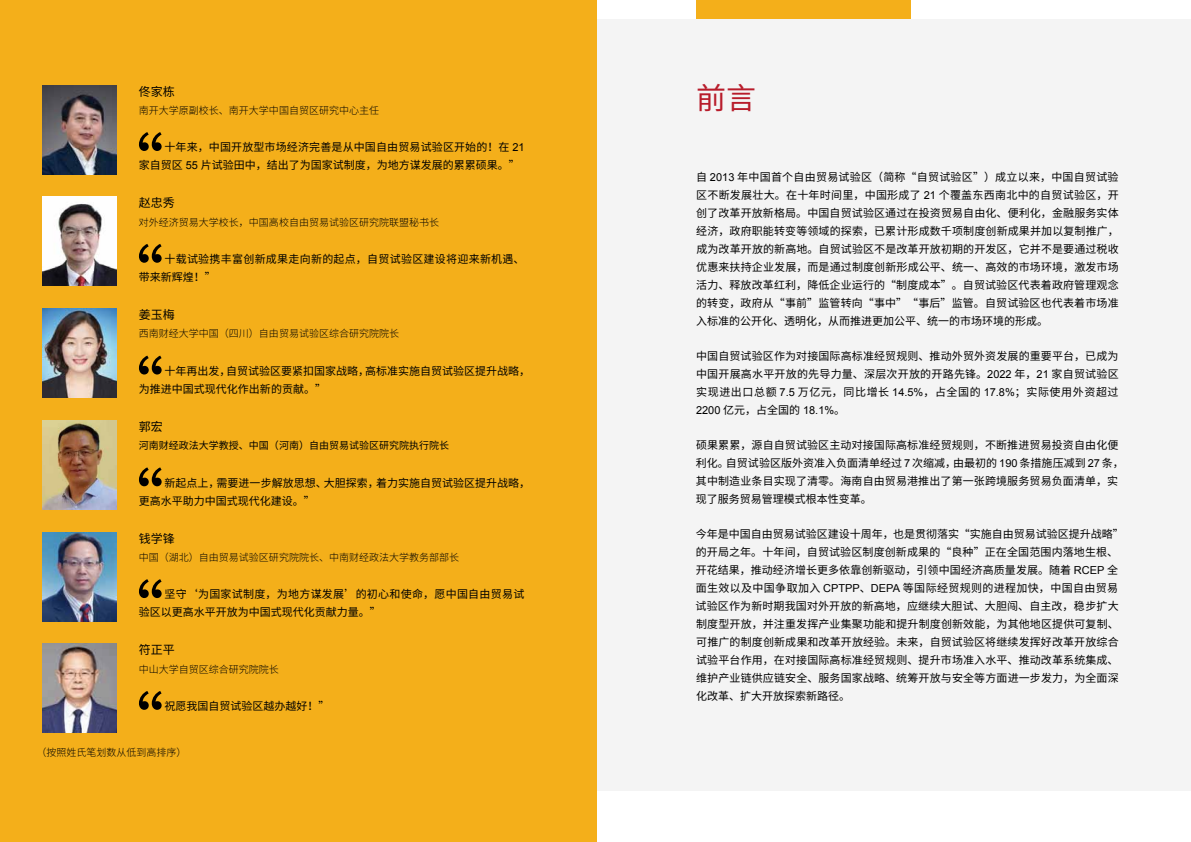
<style>
.page{position:relative;width:1191px;height:842px;background:#fff}
.page>*{position:absolute;margin:0;border:0;box-sizing:border-box;transform-origin:0 0}
.t1{font:30px "Source Han Sans CN";color:#b81c2b}
.t2{font:12px "Source Han Sans CN";color:#000}
.t3{font:11px/18px "Source Han Sans CN";letter-spacing:.01em;color:#000}
.t4{font:11px "Arial";color:#000}
.t5{font:300 10px "Source Han Sans CN";color:#000}
.t6{font:10px "Source Han Sans CN";color:#000}
.s1{font-family:"Arial"}
.s2{font-family:"Source Han Sans CN"}
</style>
<div class="page">
<div style="left:696px;top:0;width:214px;height:28px;background:#f4af1a"></div>
<div style="left:595px;top:20px;width:596px;height:771px;background:#f4f4f4"></div>
<div style="left:0;top:0;width:597px;height:842px;background:#f4af1a"></div>
<img style="left:43px;top:85px;width:73px;height:89px">
<svg style="left:139px;top:132px;width:23px;height:19px"></svg>
<img style="left:43px;top:197px;width:73px;height:89px">
<svg style="left:139px;top:244px;width:23px;height:19px"></svg>
<img style="left:43px;top:309px;width:73px;height:89px">
<svg style="left:139px;top:356px;width:23px;height:18px"></svg>
<img style="left:43px;top:420px;width:73px;height:89px">
<svg style="left:139px;top:467px;width:23px;height:19px"></svg>
<img style="left:43px;top:532px;width:73px;height:89px">
<svg style="left:139px;top:579px;width:23px;height:19px"></svg>
<img style="left:43px;top:644px;width:73px;height:89px">
<svg style="left:139px;top:691px;width:23px;height:19px"></svg>
<p class="t2" style="left:139px;top:84px;width:37px">佟家栋</p>
<p class="t5" style="left:139px;top:105px;width:241px">南开大学原副校长、南开大学中国自贸区研究中心主任</p>
<p class="t3" style="left:139px;top:139px;width:387px;text-indent:25px">十年来，中国开放型市场经济完善是从中国自由贸易试验区开始的！在 <span class="s1">21</span>家自贸区 <span class="s1">55</span> 片试验田中，结出了为国家试制度，为地方谋发展的累累硕果。”</p>
<p class="t2" style="left:139px;top:196px;width:37px">赵忠秀</p>
<p class="t5" style="left:139px;top:216px;width:301px">对外经济贸易大学校长，中国高校自由贸易试验区研究院联盟秘书长</p>
<p class="t3" style="left:139px;top:250px;width:387px;text-indent:26px">十载试验携丰富创新成果走向新的起点，自贸试验区建设将迎来新机遇、带来新辉煌！”</p>
<p class="t2" style="left:139px;top:308px;width:37px">姜玉梅</p>
<p class="t5" style="left:139px;top:328px;width:261px">西南财经大学中国（四川）自由贸易试验区综合研究院院长</p>
<p class="t3" style="left:139px;top:362px;width:393px;text-indent:26px">十年再出发，自贸试验区要紧扣国家战略，高标准实施自贸试验区提升战略，为推进中国式现代化作出新的贡献。”</p>
<p class="t2" style="left:139px;top:420px;width:25px">郭宏</p>
<p class="t6" style="left:139px;top:440px;width:311px">河南财经政法大学教授、中国（河南）自由贸易试验区研究院执行院长</p>
<p class="t3" style="left:139px;top:474px;width:393px;text-indent:26px">新起点上，需要进一步解放思想、大胆探索，着力实施自贸试验区提升战略，更高水平助力中国式现代化建设。”</p>
<p class="t2" style="left:139px;top:531px;width:37px">钱学锋</p>
<p class="t5" style="left:139px;top:552px;width:321px">中国（湖北）自由贸易试验区研究院院长、中南财经政法大学教务部部长</p>
<p class="t3" style="left:139px;top:586px;width:387px;text-indent:26px">坚守‘为国家试制度，为地方谋发展’的初心和使命，愿中国自由贸易试验区以更高水平开放为中国式现代化贡献力量。”</p>
<p class="t2" style="left:139px;top:643px;width:37px">符正平</p>
<p class="t5" style="left:139px;top:663px;width:141px">中山大学自贸区综合研究院院长</p>
<p class="t3" style="left:164px;top:697px;width:166px">祝愿我国自贸试验区越办越好！”</p>
<p class="t5" style="left:36px;top:746px;width:151px">（按照姓氏笔划数从低到高排序）</p>
<h1 class="t1" style="left:696px;top:81px;width:61px">前言</h1>
<p class="t3" style="left:696px;top:168px;width:424px;text-align:justify">自 <span class="s1">2013</span> 年中国首个自由贸易试验区（简称“自贸试验区”）成立以来，中国自贸试验区不断发展壮大。在十年时间里，中国形成了 <span class="s1">21</span> 个覆盖东西南北中的自贸试验区，开创了改革开放新格局。中国自贸试验区通过在投资贸易自由化、便利化，金融服务实体经济，政府职能转变等领域的探索，已累计形成数千项制度创新成果并加以复制推广，成为改革开放的新高地。自贸试验区不是改革开放初期的开发区，它并不是要通过税收优惠来扶持企业发展，而是通过制度创新形成公平、统一、高效的市场环境，激发市场活力、释放改革红利，降低企业运行的“制度成本”。自贸试验区代表着政府管理观念的转变，政府从“事前”监管转向“事中”“事后”监管。自贸试验区也代表着市场准入标准的公开化、透明化，从而推进更加公平、统一的市场环境的形成。</p>
<p class="t3" style="left:696px;top:347px;width:424px;text-align:justify">中国自贸试验区作为对接国际高标准经贸规则、推动外贸外资发展的重要平台，已成为中国开展高水平开放的先导力量、深层次开放的开路先锋。<span class="s1">2022</span> 年，<span class="s1">21</span> 家自贸试验区实现进出口总额 <span class="s1">7.5</span> 万亿元，同比增长 <span class="s1">14.5%</span>，占全国的 <span class="s1">17.8%</span>；实际使用外资超过</p>
<p class="t4" style="left:696px;top:403px;width:151px">2200 <span class="s2">亿元，占全国的</span> 18.1%<span class="s2">。</span></p>
<p class="t3" style="left:696px;top:436px;width:429px">硕果累累，源自自贸试验区主动对接国际高标准经贸规则，不断推进贸易投资自由化便利化。自贸试验区版外资准入负面清单经过 <span class="s1">7</span> 次缩减，由最初的 <span class="s1">190</span> 条措施压减到 <span class="s1">27</span> 条，其中制造业条目实现了清零。海南自由贸易港推出了第一张跨境服务贸易负面清单，实现了服务贸易管理模式根本性变革。</p>
<p class="t3" style="left:695px;top:525px;width:429px">今年是中国自由贸易试验区建设十周年，也是贯彻落实“实施自由贸易试验区提升战略”的开局之年。十年间，自贸试验区制度创新成果的“良种”正在全国范围内落地生根、开花结果，推动经济增长更多依靠创新驱动，引领中国经济高质量发展。随着 <span class="s1">RCEP</span> 全面生效以及中国争取加入 <span class="s1">CPTPP</span>、<span class="s1">DEPA</span> 等国际经贸规则的进程加快，中国自由贸易试验区作为新时期我国对外开放的新高地，应继续大胆试、大胆闯、自主改，稳步扩大制度型开放，并注重发挥产业集聚功能和提升制度创新效能，为其他地区提供可复制、可推广的制度创新成果和改革开放经验。未来，自贸试验区将继续发挥好改革开放综合试验平台作用，在对接国际高标准经贸规则、提升市场准入水平、推动改革系统集成、维护产业链供应链安全、服务国家战略、统筹开放与安全等方面进一步发力，为全面深化改革、扩大开放探索新路径。</p>
</div>
